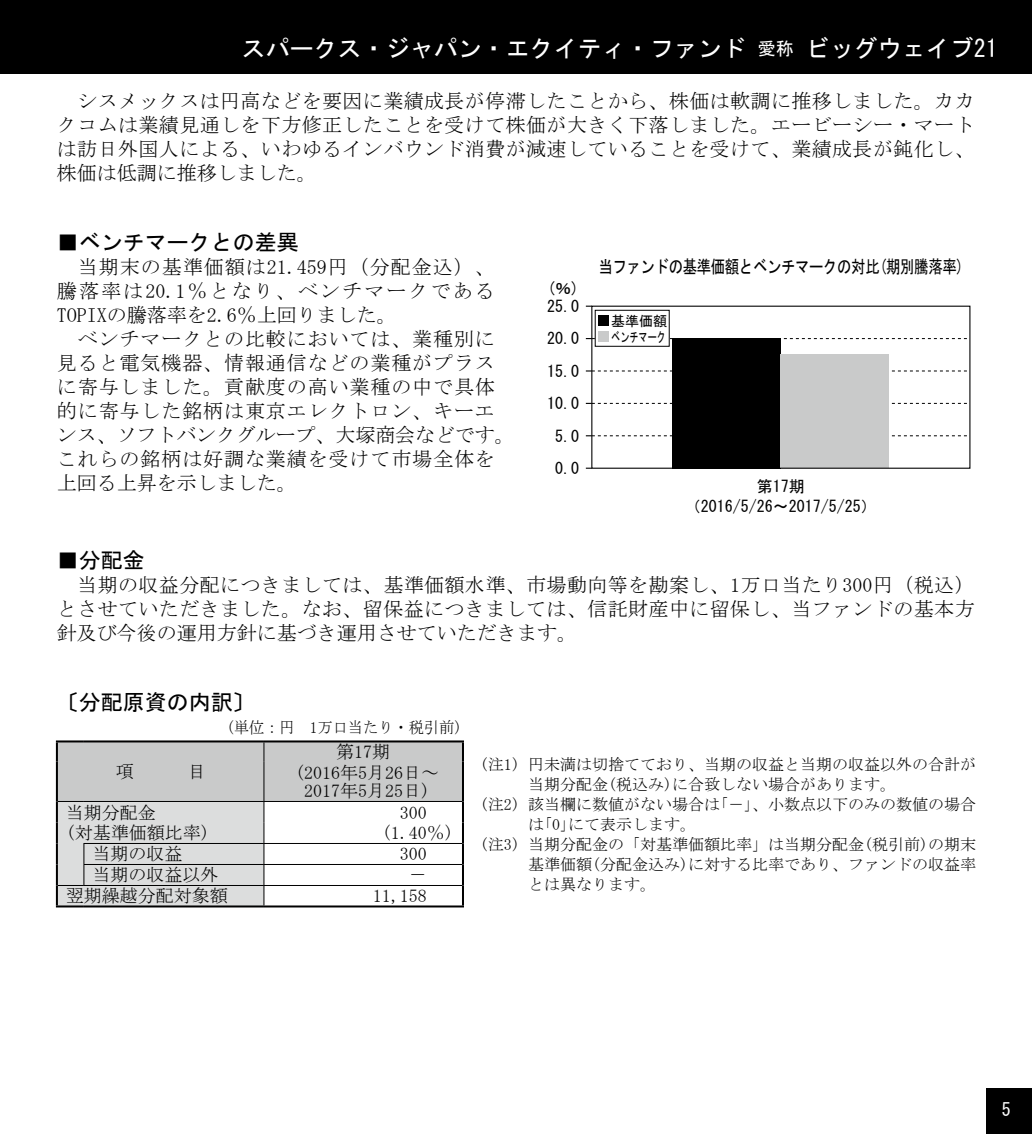
<style>
.page{position:relative;width:1032px;height:1134px;background:#fff}
.page>*{position:absolute;margin:0;border:0;box-sizing:border-box;transform-origin:0 0}
.t1{font:24px "MS Gothic";color:#fff}
.t2{font:22px "MS Gothic";color:#000}
.t3{font:20px/24px "MS Mincho";letter-spacing:.02em;color:#000;text-align:justify}
.t4{font:20px/24px "MS Mincho";letter-spacing:.045em;color:#000}
.t5{font:18px/18px "MS Mincho";color:#000;text-align:center}
.t6{font:18px "MS Gothic";letter-spacing:-.025em;color:#000;scale:.8 1}
.t7{font:18px "MS Gothic";color:#fff}
.t8{font:16px "MS Mincho";color:#000}
.t9{font:16px/20px "MS Gothic";color:#000;text-align:center}
.t10{font:16px "MS Mincho";color:#000;scale:.95 1}
.t11{font:14px "MS Gothic";color:#000;scale:.65 1}
.t12{font:14px "MS Gothic";color:#000}
.s1{font-size:18px}
</style>
<div class="page">
<div style="left:0;top:0;width:1032px;height:74px;background:#000"></div>
<div style="left:986px;top:1089px;width:46px;height:45px;background:#000"></div>
<div style="left:673px;top:338px;width:108px;height:130px;background:#000"></div>
<div style="left:781px;top:355px;width:108px;height:113px;background:#c9caca"></div>
<svg style="left:586px;top:435px;width:381px;height:1px"></svg>
<svg style="left:586px;top:403px;width:381px;height:1px"></svg>
<svg style="left:586px;top:370px;width:381px;height:1px"></svg>
<svg style="left:586px;top:338px;width:381px;height:1px"></svg>
<div style="left:595px;top:310px;width:74px;height:36px;background:#fff"></div>
<div style="left:595px;top:310px;width:75px;height:37px;border:1px solid #000"></div>
<div style="left:599px;top:316px;width:10px;height:10px;background:#000"></div>
<div style="left:599px;top:332px;width:10px;height:10px;background:#c9caca"></div>
<hr style="left:56px;top:740px;width:28px;height:2px;background:#000">
<hr style="left:84px;top:740px;width:180px;height:2px;background:#000">
<hr style="left:264px;top:740px;width:200px;height:2px;background:#000">
<hr style="left:56px;top:905px;width:28px;height:2px;background:#000">
<hr style="left:84px;top:905px;width:180px;height:2px;background:#000">
<hr style="left:264px;top:905px;width:200px;height:2px;background:#000">
<svg style="left:56px;top:741px;width:408px;height:165px"></svg>
<hr style="left:462px;top:761px;width:2px;height:40px;background:#000">
<hr style="left:462px;top:801px;width:2px;height:21px;background:#000">
<hr style="left:462px;top:822px;width:2px;height:21px;background:#000">
<hr style="left:462px;top:843px;width:2px;height:21px;background:#000">
<hr style="left:462px;top:864px;width:2px;height:21px;background:#000">
<hr style="left:462px;top:885px;width:2px;height:20px;background:#000">
<p class="t1" style="left:242px;top:36px;width:757px">スパークス・ジャパン・エクイティ・ファンド <span class="s1">愛称</span> ビッグウェイブ21</p>
<p class="t3" style="left:57px;top:89px;width:919px">　シスメックスは円高などを要因に業績成長が停滞したことから、株価は軟調に推移しました。カカクコムは業績見通しを下方修正したことを受けて株価が大きく下落しました。エービーシー・マートは訪日外国人による、いわゆるインバウンド消費が減速していることを受けて、業績成長が鈍化し、株価は低調に推移しました。</p>
<p class="t2" style="left:57px;top:231px;width:244px">■ベンチマークとの差異</p>
<p class="t4" style="left:57px;top:255px;width:459px">　当期末の基準価額は21.459円（分配金込）、騰落率は20.1％となり、ベンチマークである<br>TOPIXの騰落率を2.6％上回りました。<br>　ベンチマークとの比較においては、業種別に見ると電気機器、情報通信などの業種がプラスに寄与しました。貢献度の高い業種の中で具体的に寄与した銘柄は東京エレクトロン、キーエンス、ソフトバンクグループ、大塚商会などです。これらの銘柄は好調な業績を受けて市場全体を上回る上昇を示しました。</p>
<p class="t9" style="left:547px;top:278px;width:33px">(％)</p>
<p class="t9" style="left:547px;top:296px;width:33px">25.0</p>
<p class="t9" style="left:547px;top:329px;width:33px">20.0</p>
<p class="t9" style="left:547px;top:361px;width:33px">15.0</p>
<p class="t9" style="left:547px;top:393px;width:33px">10.0</p>
<p class="t9" style="left:555px;top:426px;width:25px">5.0</p>
<p class="t9" style="left:555px;top:458px;width:25px">0.0</p>
<p class="t6" style="left:598px;top:257px;width:458px">当ファンドの基準価額とベンチマークの対比(期別騰落率)</p>
<p class="t12" style="left:611px;top:314px;width:57px">基準価額</p>
<p class="t11" style="left:611px;top:330px;width:85px">ベンチマーク</p>
<p class="t9" style="left:685px;top:477px;width:193px">第17期<br>（2016/5/26～2017/5/25）</p>
<p class="t2" style="left:57px;top:549px;width:89px">■分配金</p>
<p class="t3" style="left:57px;top:573px;width:919px">　当期の収益分配につきましては、基準価額水準、市場動向等を勘案し、1万口当たり300円（税込）とさせていただきました。なお、留保益につきましては、信託財産中に留保し、当ファンドの基本方針及び今後の運用方針に基づき運用させていただきます。</p>
<p class="t2" style="left:57px;top:691px;width:199px">〔分配原資の内訳〕</p>
<p class="t10" style="left:226px;top:719px;width:250px">(単位：円　1万口当たり・税引前)</p>
<p class="t5" style="left:336px;top:743px;width:55px">第17期</p>
<p class="t5" style="left:295px;top:763px;width:146px">(2016年5月26日～<br>2017年5月25日)</p>
<p class="t5" style="left:66px;top:803px;width:91px">当期分配金</p>
<p class="t5" style="left:400px;top:803px;width:28px">300</p>
<p class="t5" style="left:66px;top:824px;width:145px">(対基準価額比率)</p>
<p class="t5" style="left:382px;top:824px;width:73px">(1.40％)</p>
<p class="t5" style="left:92px;top:845px;width:91px">当期の収益</p>
<p class="t5" style="left:400px;top:845px;width:28px">300</p>
<p class="t5" style="left:92px;top:866px;width:127px">当期の収益以外</p>
<p class="t5" style="left:409px;top:866px;width:19px">－</p>
<p class="t5" style="left:66px;top:887px;width:163px">翌期繰越分配対象額</p>
<p class="t5" style="left:373px;top:887px;width:55px">11,158</p>
<p class="t8" style="left:480px;top:756px;width:497px">(注1) 円未満は切捨てており、当期の収益と当期の収益以外の合計が</p>
<p class="t8" style="left:528px;top:776px;width:369px">当期分配金(税込み)に合致しない場合があります。</p>
<p class="t8" style="left:480px;top:796px;width:497px">(注2) 該当欄に数値がない場合は｢－｣、小数点以下のみの数値の場合</p>
<p class="t8" style="left:528px;top:816px;width:169px">は｢0｣にて表示します。</p>
<p class="t8" style="left:480px;top:836px;width:497px">(注3) 当期分配金の「対基準価額比率」は当期分配金(税引前)の期末</p>
<p class="t8" style="left:528px;top:856px;width:449px">基準価額(分配金込み)に対する比率であり、ファンドの収益率</p>
<p class="t8" style="left:528px;top:876px;width:129px">とは異なります。</p>
<p class="t7" style="left:1002px;top:1101px;width:10px">5</p>
</div>
